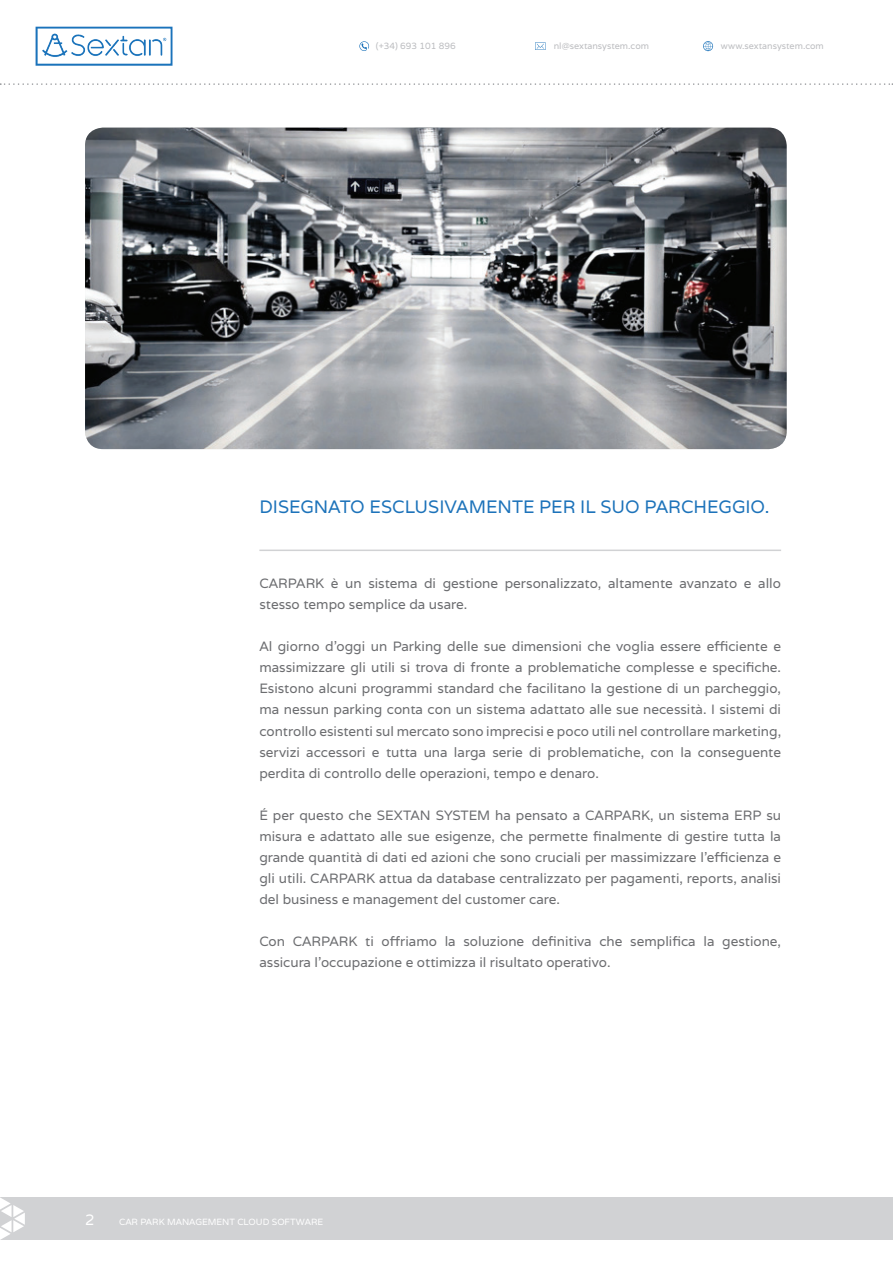
<style>
.page{position:relative;width:893px;height:1263px;background:#fff}
.page>*{position:absolute;margin:0;border:0;box-sizing:border-box;transform-origin:0 0}
.t1{font:18px "Varela";color:#1d73ba}
.t2{font:15px "Varela";color:#fff}
.t3{font:13.5px/21px "Varela";color:#6c6d70}
.t4{font:9px "Varela";color:#bcbdc0}
.t5{font:9px "Varela";color:#fff}
</style>
<div class="page">
<svg style="left:0;top:83px;width:893px;height:2px"></svg>
<div style="left:0;top:1197px;width:893px;height:43px;background:#d1d2d4"></div>
<svg style="left:0;top:1197px;width:25px;height:43px"></svg>
<svg style="left:703px;top:41px;width:10px;height:10px"></svg>
<svg style="left:359px;top:41px;width:10px;height:10px"></svg>
<svg style="left:535px;top:42px;width:11px;height:8px"></svg>
<img style="left:35px;top:26px;width:138px;height:40px">
<hr style="left:259px;top:550px;width:522px;height:1px;background:#d1d2d4">
<img style="left:85px;top:128px;width:702px;height:321px">
<p class="t4" style="left:376px;top:40px;width:81px">(+34) 693 101 896</p>
<p class="t4" style="left:554px;top:40px;width:97px">nl@sextansystem.com</p>
<p class="t4" style="left:721px;top:40px;width:105px">www.sextansystem.com</p>
<h1 class="t1" style="left:259px;top:495px;width:512px">DISEGNATO ESCLUSIVAMENTE PER IL SUO PARCHEGGIO.</h1>
<p class="t3" style="left:259px;top:573px;width:523px">CARPARK è un sistema di gestione personalizzato, altamente avanzato e allo stesso tempo semplice da usare.</p>
<p class="t3" style="left:259px;top:636px;width:523px;text-align:justify">Al giorno d’oggi un Parking delle sue dimensioni che voglia essere efficiente e massimizzare gli utili si trova di fronte a problematiche complesse e specifiche.<br>Esistono alcuni programmi standard che facilitano la gestione di un parcheggio, ma nessun parking conta con un sistema adattato alle sue necessità. I sistemi di controllo esistenti sul mercato sono imprecisi e poco utili nel controllare marketing, servizi accessori e tutta una larga serie di problematiche, con la conseguente perdita di controllo delle operazioni, tempo e denaro.</p>
<p class="t3" style="left:259px;top:804px;width:523px;text-align:justify">É per questo che SEXTAN SYSTEM ha pensato a CARPARK, un sistema ERP su misura e adattato alle sue esigenze, che permette finalmente di gestire tutta la grande quantità di dati ed azioni che sono cruciali per massimizzare l’efficienza e gli utili. CARPARK attua da database centralizzato per pagamenti, reports, analisi del business e management del customer care.</p>
<p class="t3" style="left:259px;top:930px;width:523px">Con CARPARK ti offriamo la soluzione definitiva che semplifica la gestione, assicura l’occupazione e ottimizza il risultato operativo.</p>
<p class="t2" style="left:85px;top:1210px;width:11px">2</p>
<p class="t5" style="left:119px;top:1215px;width:206px">CAR PARK MANAGEMENT CLOUD SOFTWARE</p>
</div>
